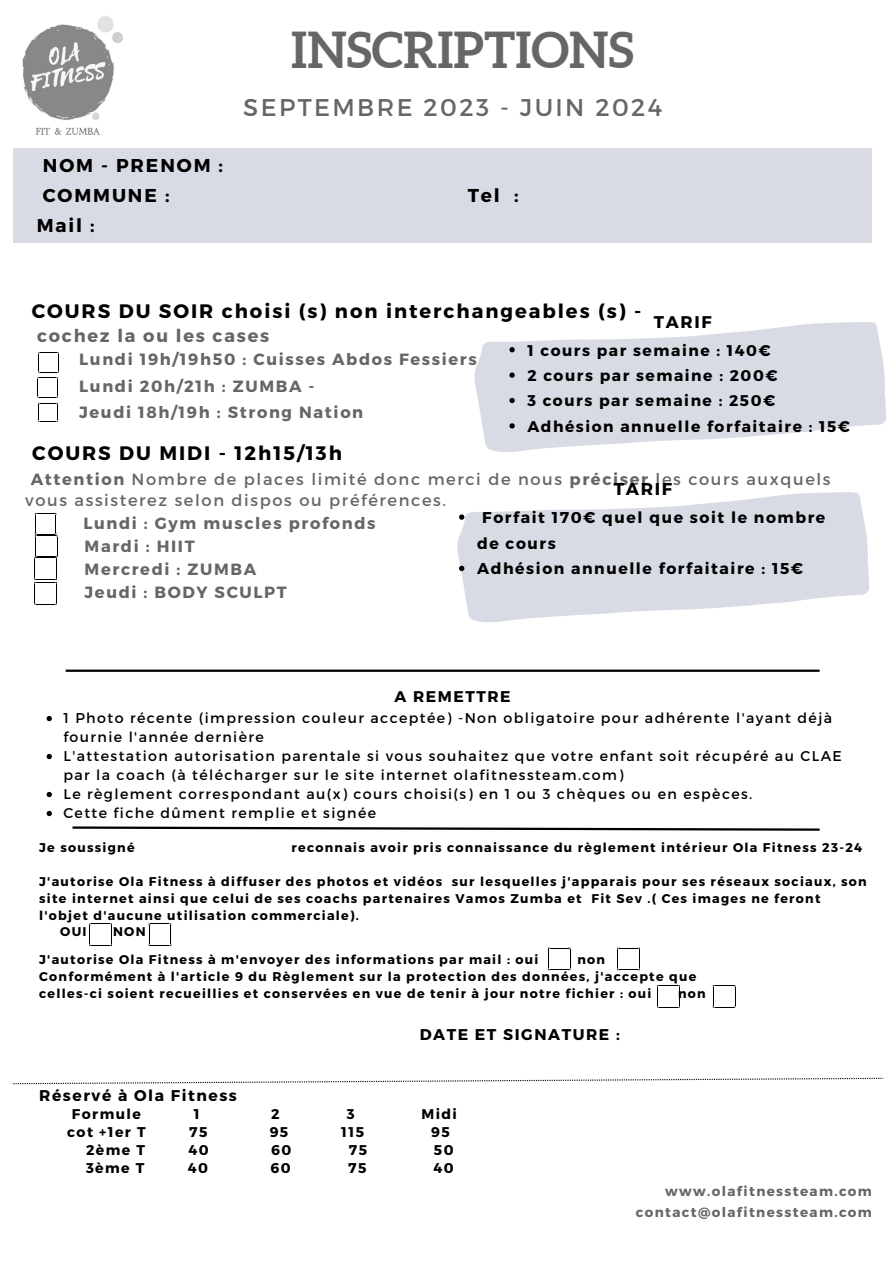
<style>
.page{position:relative;width:894px;height:1264px;background:#fff}
.page>*{position:absolute;margin:0;border:0;box-sizing:border-box;transform-origin:0 0}
.t1{font:700 49.5px "Aleo";color:#666}
.t2{font:24.15px "Montserrat";letter-spacing:.1em;color:#666}
.t3{font:700 19.5px "Montserrat";letter-spacing:.1em;color:#000}
.t4{font:700 18.6px "Montserrat";letter-spacing:.1em;color:#000}
.t5{font:700 17.7px "Montserrat";letter-spacing:.1em;color:#666}
.t6{font:700 17.1px "Montserrat";letter-spacing:.1em;color:#000}
.t7{font:700 16.95px "Montserrat";letter-spacing:.1em;color:#000}
.t8{font:700 16.2px "Montserrat";letter-spacing:.1em;color:#666}
.t9{font:16.2px/21.3px "Montserrat";letter-spacing:.1em;color:#666}
.t10{font:700 15.6px/25.7px "Montserrat";letter-spacing:.1em;color:#000}
.t11{font:700 15.45px "Montserrat";letter-spacing:.1em;color:#000}
.t12{font:14.25px/19px "Montserrat";letter-spacing:.1em;color:#000}
.t13{font:700 14.1px "Montserrat";letter-spacing:.1em;color:#000}
.t14{font:700 13.5px "Montserrat";letter-spacing:.1em;color:#666}
.t15{font:700 12.6px/16.8px "Montserrat";letter-spacing:.1em;color:#000}
.s1{font-weight:700}
</style>
<div class="page">
<div style="left:13px;top:148px;width:858px;height:95px;background:#d8dbe4"></div>
<img style="left:22px;top:16px;width:101px;height:119px">
<svg style="left:37px;top:352px;width:22px;height:70px"></svg>
<svg style="left:474px;top:322px;width:412px;height:130px;fill:#d8dbe4"></svg>
<svg style="left:457px;top:492px;width:412px;height:130px;fill:#d8dbe4"></svg>
<svg style="left:34px;top:513px;width:24px;height:91px"></svg>
<svg style="left:47px;top:716px;width:5px;height:5px"></svg>
<svg style="left:47px;top:754px;width:5px;height:5px"></svg>
<svg style="left:47px;top:791px;width:5px;height:6px"></svg>
<svg style="left:47px;top:810px;width:5px;height:6px"></svg>
<svg style="left:509px;top:347px;width:5px;height:5px"></svg>
<svg style="left:509px;top:372px;width:5px;height:6px"></svg>
<svg style="left:509px;top:398px;width:5px;height:5px"></svg>
<svg style="left:509px;top:423px;width:5px;height:5px"></svg>
<svg style="left:459px;top:514px;width:5px;height:6px"></svg>
<svg style="left:459px;top:565px;width:5px;height:6px"></svg>
<hr style="left:66px;top:669px;width:753px;height:3px;background:#000">
<svg style="left:149px;top:923px;width:22px;height:23px"></svg>
<svg style="left:89px;top:923px;width:23px;height:23px"></svg>
<svg style="left:547px;top:947px;width:23px;height:23px"></svg>
<svg style="left:617px;top:947px;width:23px;height:23px"></svg>
<svg style="left:657px;top:985px;width:23px;height:22px"></svg>
<svg style="left:712px;top:985px;width:23px;height:22px"></svg>
<svg style="left:72px;top:826px;width:748px;height:5px"></svg>
<svg style="left:13px;top:1077px;width:870px;height:7px"></svg>
<p class="t1" style="left:291px;top:21px;width:344px">INSCRIPTIONS</p>
<p class="t2" style="left:243px;top:92px;width:420px">SEPTEMBRE 2023 - JUIN 2024</p>
<p class="t4" style="left:43px;top:153px;width:182px">NOM - PRENOM :</p>
<p class="t4" style="left:43px;top:183px;width:128px">COMMUNE :</p>
<p class="t4" style="left:467px;top:183px;width:52px">Tel :</p>
<p class="t4" style="left:37px;top:214px;width:59px">Mail :</p>
<p class="t3" style="left:32px;top:298px;width:611px">COURS DU SOIR choisi (s) non interchangeables (s) -</p>
<p class="t5" style="left:37px;top:324px;width:233px">cochez la ou les cases</p>
<p class="t8" style="left:79px;top:349px;width:399px">Lundi 19h/19h50 : Cuisses Abdos Fessiers</p>
<p class="t8" style="left:79px;top:375px;width:237px">Lundi 20h/21h : ZUMBA -</p>
<p class="t8" style="left:79px;top:401px;width:285px">Jeudi 18h/19h : Strong Nation</p>
<p class="t3" style="left:32px;top:440px;width:311px">COURS DU MIDI - 12h15/13h</p>
<p class="t9" style="left:25px;top:467px;width:806px;text-indent:5px"><span class="s1">Attention</span> Nombre de places limité donc merci de nous <span class="s1">préciser</span> les cours auxquels vous assisterez selon dispos ou préférences.</p>
<p class="t8" style="left:83px;top:512px;width:293px">Lundi : Gym muscles profonds</p>
<p class="t8" style="left:85px;top:535px;width:111px">Mardi : HIIT</p>
<p class="t8" style="left:85px;top:558px;width:173px">Mercredi : ZUMBA</p>
<p class="t8" style="left:85px;top:582px;width:204px">Jeudi : BODY SCULPT</p>
<p class="t7" style="left:653px;top:311px;width:59px">TARIF</p>
<p class="t11" style="left:527px;top:340px;width:245px">1 cours par semaine : 140€</p>
<p class="t11" style="left:527px;top:365px;width:252px">2 cours par semaine : 200€</p>
<p class="t11" style="left:527px;top:391px;width:249px">3 cours par semaine : 250€</p>
<p class="t11" style="left:527px;top:416px;width:324px">Adhésion annuelle forfaitaire : 15€</p>
<p class="t6" style="left:613px;top:478px;width:60px">TARIF</p>
<p class="t10" style="left:477px;top:504px;width:349px;text-indent:5px">Forfait 170€ quel que soit le nombre de cours</p>
<p class="t10" style="left:477px;top:555px;width:327px">Adhésion annuelle forfaitaire : 15€</p>
<p class="t11" style="left:394px;top:686px;width:117px">A REMETTRE</p>
<p class="t12" style="left:63px;top:708px;width:770px">1 Photo récente (impression couleur acceptée) -Non obligatoire pour adhérente l'ayant déjà fournie l'année dernière</p>
<p class="t12" style="left:63px;top:746px;width:779px">L'attestation autorisation parentale si vous souhaitez que votre enfant soit récupéré au CLAE par la coach (à télécharger sur le site internet olafitnessteam.com)</p>
<p class="t12" style="left:63px;top:784px;width:690px">Le règlement correspondant au(x) cours choisi(s) en 1 ou 3 chèques ou en espèces.</p>
<p class="t12" style="left:63px;top:803px;width:314px">Cette fiche dûment remplie et signée</p>
<p class="t15" style="left:39px;top:838px;width:97px">Je soussigné</p>
<p class="t15" style="left:291px;top:838px;width:572px">reconnais avoir pris connaissance du règlement intérieur Ola Fitness 23-24</p>
<p class="t15" style="left:39px;top:872px;width:828px">J'autorise Ola Fitness à diffuser des photos et vidéos sur lesquelles j'apparais pour ses réseaux sociaux, son site internet ainsi que celui de ses coachs partenaires Vamos Zumba et Fit Sev .( Ces images ne feront l'objet d'aucune utilisation commerciale).</p>
<p class="t15" style="left:60px;top:922px;width:28px">OUI</p>
<p class="t15" style="left:113px;top:922px;width:34px">NON</p>
<p class="t15" style="left:39px;top:950px;width:500px">J'autorise Ola Fitness à m'envoyer des informations par mail : oui</p>
<p class="t15" style="left:577px;top:950px;width:29px">non</p>
<p class="t15" style="left:39px;top:967px;width:658px">Conformément à l'article 9 du Règlement sur la protection des données, j'accepte que</p>
<p class="t15" style="left:39px;top:984px;width:613px">celles-ci soient recueillies et conservées en vue de tenir à jour notre fichier : oui</p>
<p class="t15" style="left:677px;top:984px;width:29px">non</p>
<p class="t10" style="left:419px;top:1020px;width:201px">DATE ET SIGNATURE :</p>
<p class="t10" style="left:39px;top:1081px;width:199px">Réservé à Ola Fitness</p>
<p class="t13" style="left:72px;top:1104px;width:70px">Formule</p>
<p class="t13" style="left:194px;top:1104px;width:7px">1</p>
<p class="t13" style="left:271px;top:1104px;width:10px">2</p>
<p class="t13" style="left:346px;top:1104px;width:9px">3</p>
<p class="t13" style="left:421px;top:1104px;width:37px">Midi</p>
<p class="t13" style="left:67px;top:1122px;width:80px">cot +1er T</p>
<p class="t13" style="left:189px;top:1122px;width:20px">75</p>
<p class="t13" style="left:269px;top:1122px;width:20px">95</p>
<p class="t13" style="left:341px;top:1122px;width:24px">115</p>
<p class="t13" style="left:431px;top:1122px;width:20px">95</p>
<p class="t13" style="left:86px;top:1140px;width:60px">2ème T</p>
<p class="t13" style="left:188px;top:1140px;width:22px">40</p>
<p class="t13" style="left:271px;top:1140px;width:22px">60</p>
<p class="t13" style="left:349px;top:1140px;width:20px">75</p>
<p class="t13" style="left:434px;top:1140px;width:21px">50</p>
<p class="t13" style="left:86px;top:1158px;width:60px">3ème T</p>
<p class="t13" style="left:188px;top:1158px;width:22px">40</p>
<p class="t13" style="left:270px;top:1158px;width:22px">60</p>
<p class="t13" style="left:348px;top:1158px;width:20px">75</p>
<p class="t13" style="left:433px;top:1158px;width:22px">40</p>
<p class="t14" style="left:665px;top:1182px;width:208px">www.olafitnessteam.com</p>
<p class="t14" style="left:635px;top:1203px;width:237px">contact@olafitnessteam.com</p>
</div>
